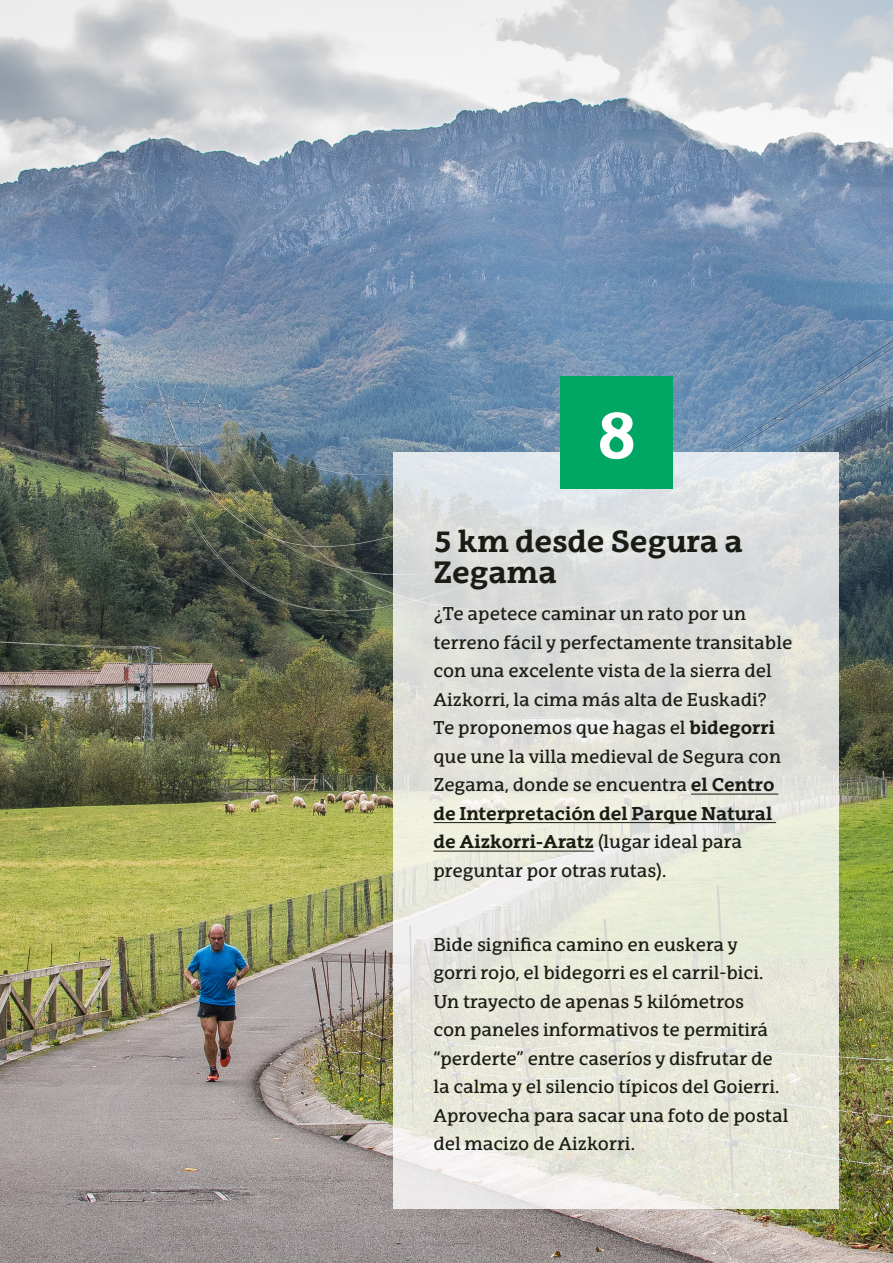
<style>
.page{position:relative;width:893px;height:1263px;background:#fff}
.page>*{position:absolute;margin:0;border:0;box-sizing:border-box;transform-origin:0 0}
.t1{font:700 66px "EHU Serif";color:#fff}
.t2{font:700 30px/31.5px "EHU Serif";color:#1a1c14}
.t3{font:18px/28.5px "EHU Serif";color:#1a1c14}
.s1{font-weight:700}
</style>
<div class="page">
<img style="left:0;top:0;width:893px;height:1263px">
<svg style="left:394px;top:453px;width:445px;height:756px;background:#e3e4dc"></svg>
<hr style="left:691px;top:794px;width:87px;height:1px;background:#1a1c14">
<hr style="left:433px;top:822px;width:343px;height:1px;background:#1a1c14">
<hr style="left:433px;top:851px;width:161px;height:1px;background:#1a1c14">
<div style="left:560px;top:376px;width:113px;height:113px;background:#00a663"></div>
<p class="t1" style="left:596px;top:393px;width:42px">8</p>
<p class="t2" style="left:433px;top:524px;width:311px">5 km desde Segura a<br>Zegama</p>
<p class="t3" style="left:433px;top:599px;width:360px">¿Te apetece caminar un rato por un terreno fácil y perfectamente transitable con una excelente vista de la sierra del Aizkorri, la cima más alta de Euskadi?<br>Te proponemos que hagas el <span class="s1">bidegorri </span>que une la villa medieval de Segura con Zegama, donde se encuentra <span class="s1">el Centro de Interpretación del Parque Natural de Aizkorri-Aratz</span> (lugar ideal para preguntar por otras rutas).</p>
<p class="t3" style="left:433px;top:930px;width:356px">Bide significa camino en euskera y<br>gorri rojo, el bidegorri es el carril-bici.<br>Un trayecto de apenas 5 kilómetros<br>con paneles informativos te permitirá “perderte” entre caseríos y disfrutar de la calma y el silencio típicos del Goierri.<br>Aprovecha para sacar una foto de postal del macizo de Aizkorri.</p>
</div>
